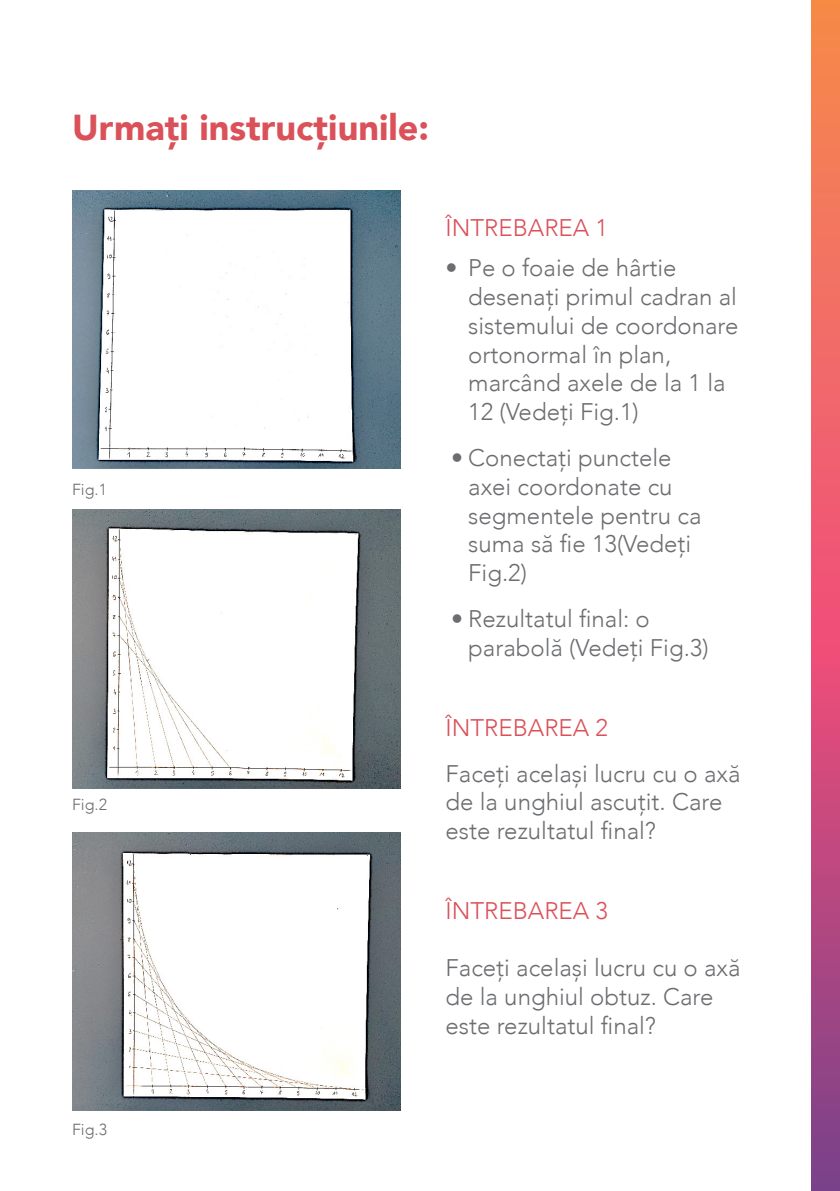
<style>
.page{position:relative;width:840px;height:1191px;background:#fff}
.page>*{position:absolute;margin:0;border:0;box-sizing:border-box;transform-origin:0 0}
.SOUS_TITRE{font:900 36px "Avenir";color:#da5159}
.SOUS_TITRE-2{font:300 24px/28.8px "Avenir";color:#6c6d70}
.SOUS_TITRE-3{font:300 24px "Avenir";color:#da5159}
.SOUS_TITRE-4{font:300 16px "Avenir";color:#6c6d70}
</style>
<div class="page">
<svg style="left:811px;top:0;width:28px;height:1191px;background:#d55b71"></svg>
<img style="left:72px;top:191px;width:328px;height:278px">
<img style="left:72px;top:509px;width:328px;height:279px">
<img style="left:72px;top:832px;width:328px;height:278px">
<p class="SOUS_TITRE" style="left:72px;top:97px;width:358px">Urmați instrucțiunile:</p>
<p class="SOUS_TITRE-4" style="left:72px;top:480px;width:36px">Fig.1</p>
<p class="SOUS_TITRE-4" style="left:72px;top:795px;width:36px">Fig.2</p>
<p class="SOUS_TITRE-3" style="left:445px;top:213px;width:164px">ÎNTREBAREA 1</p>
<p class="SOUS_TITRE-2" style="left:468px;top:253px;width:271px;text-indent:-23px">• Pe o foaie de hârtie desenați primul cadran al sistemului de coordonare ortonormal în plan, marcând axele de la 1 la<br>12 (Vedeți Fig.1)</p>
<p class="SOUS_TITRE-2" style="left:468px;top:443px;width:234px;text-indent:-17px">• Conectați punctele axei coordonate cu segmentele pentru ca suma să fie 13(Vedeți<br>Fig.2)</p>
<p class="SOUS_TITRE-2" style="left:468px;top:604px;width:242px;text-indent:-17px">• Rezultatul final: o parabolă (Vedeți Fig.3)</p>
<p class="SOUS_TITRE-3" style="left:445px;top:713px;width:164px">ÎNTREBAREA 2</p>
<p class="SOUS_TITRE-2" style="left:445px;top:759px;width:296px">Faceți același lucru cu o axă de la unghiul ascuțit. Care este rezultatul final?</p>
<p class="SOUS_TITRE-3" style="left:445px;top:896px;width:164px">ÎNTREBAREA 3</p>
<p class="SOUS_TITRE-2" style="left:445px;top:953px;width:296px">Faceți același lucru cu o axă de la unghiul obtuz. Care este rezultatul final?</p>
<p class="SOUS_TITRE-4" style="left:72px;top:1119px;width:36px">Fig.3</p>
</div>
